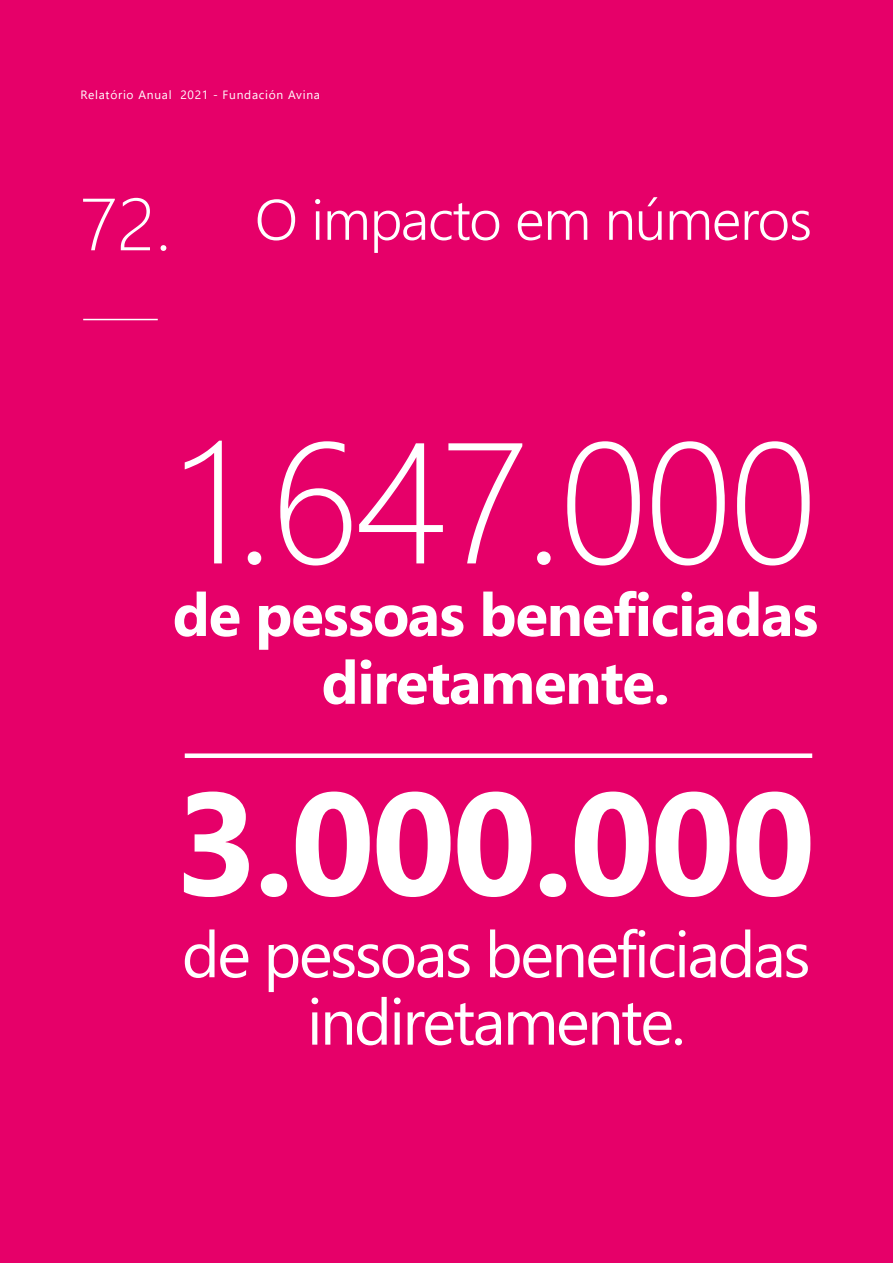
<style>
.page{position:relative;width:893px;height:1263px;background:#e60069}
.page>*{position:absolute;margin:0;border:0;box-sizing:border-box;transform-origin:0 0}
.t1{font:300 171.45px "Segoe UI";letter-spacing:-.02em;color:#fff}
.t2{font:700 145.65px "Segoe UI";letter-spacing:-.02em;color:#fff}
.t3{font:300 73.65px "Segoe UI";color:#fff}
.t4{font:64.5px/67.3px "Segoe UI";letter-spacing:-.04em;color:#fff;text-align:center}
.t5{font:700 60px/67.8px "Segoe UI";letter-spacing:-.02em;color:#fff;text-align:center}
.t6{font:300 57px "Segoe UI";letter-spacing:-.02em;color:#fff}
.t7{font:12px "Segoe UI";letter-spacing:.06em;color:#fff}
</style>
<div class="page">
<hr style="left:83px;top:319px;width:75px;height:1px;background:#fff">
<div style="left:185px;top:753px;width:627px;height:5px;background:#fff"></div>
<p class="t7" style="left:81px;top:84px;width:241px">Relatório Anual 2021 - Fundación Avina</p>
<p class="t3" style="left:81px;top:155px;width:93px">72.</p>
<p class="t6" style="left:255px;top:166px;width:559px">O impacto em números</p>
<h1 class="t1" style="left:178px;top:341px;width:641px">1.647.000</h1>
<p class="t5" style="left:173px;top:578px;width:647px">de pessoas beneficiadas diretamente.</p>
<h2 class="t2" style="left:173px;top:740px;width:643px">3.000.000</h2>
<p class="t4" style="left:182px;top:915px;width:630px">de pessoas beneficiadas indiretamente.</p>
</div>
